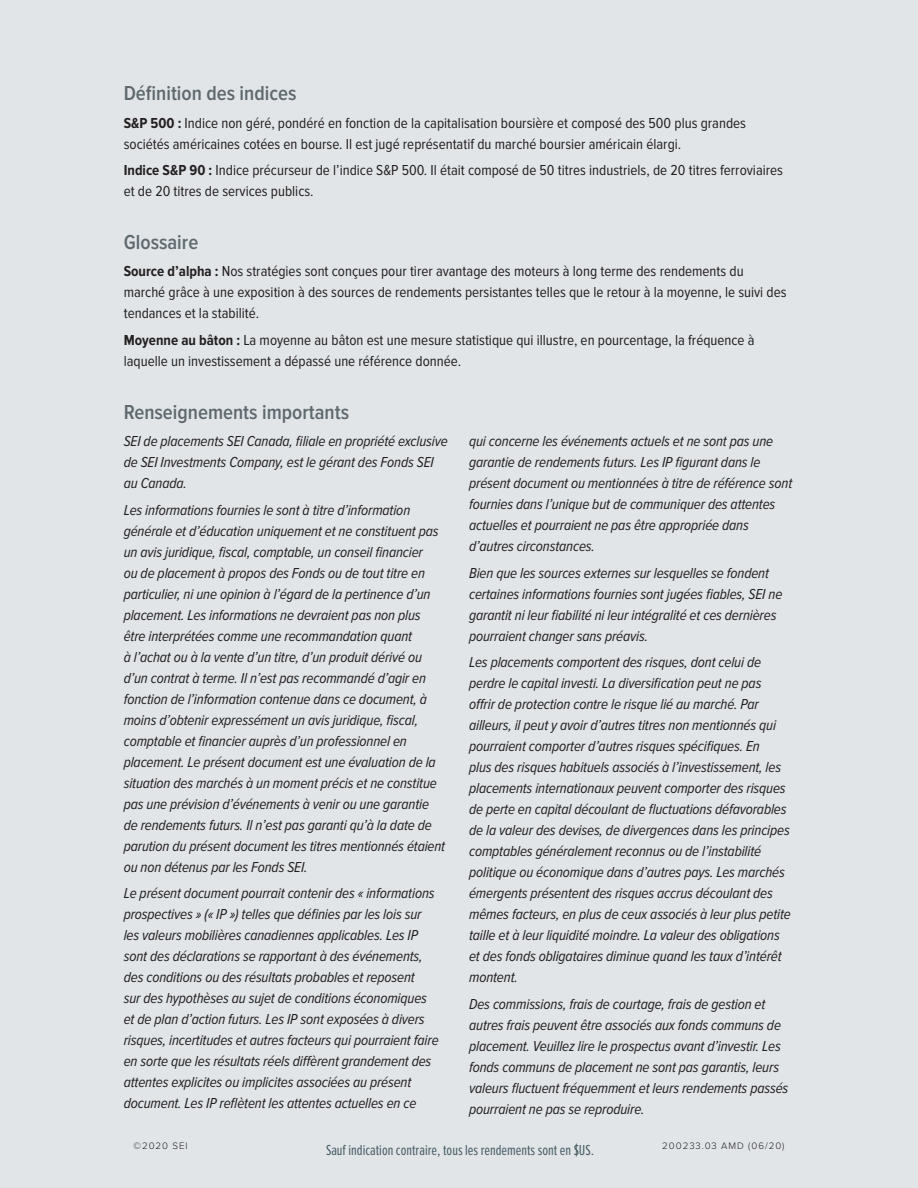
<style>
.page{position:relative;width:918px;height:1188px;background:#e1e5e7}
.page>*{position:absolute;margin:0;border:0;box-sizing:border-box;transform-origin:0 0}
.Disclaimer_header{font:600 21px "Proxima Nova Cond";color:#5f696f}
.Legal_Disclaimer{font:italic 15px/21px "Proxima Nova Cond";letter-spacing:-.01em;color:#231f20}
.Legal_Disclaimer-2{font:15px/21px "Proxima Nova Cond";color:#231f20}
.Bottom_Page_Disclaim{font:15px "Proxima Nova Ex Cn";color:#465a64}
.Stocking_Code{font:300 9.75px "Proxima Nova";letter-spacing:.1em;color:#231f20}
.s1{font-weight:700}
</style>
<div class="page">
<p class="Disclaimer_header" style="left:124px;top:81px;width:174px">Définition des indices</p>
<p class="Legal_Disclaimer-2" style="left:124px;top:112px;width:624px"><span class="s1">S&amp;P 500 :</span> Indice non géré, pondéré en fonction de la capitalisation boursière et composé des 500 plus grandes sociétés américaines cotées en bourse. Il est jugé représentatif du marché boursier américain élargi.</p>
<p class="Legal_Disclaimer-2" style="left:124px;top:160px;width:661px"><span class="s1">Indice S&amp;P 90 :</span> Indice précurseur de l’indice S&amp;P 500. Il était composé de 50 titres industriels, de 20 titres ferroviaires et de 20 titres de services publics.</p>
<p class="Disclaimer_header" style="left:124px;top:230px;width:76px">Glossaire</p>
<p class="Legal_Disclaimer-2" style="left:124px;top:261px;width:664px"><span class="s1">Source d’alpha :</span> Nos stratégies sont conçues pour tirer avantage des moteurs à long terme des rendements du marché grâce à une exposition à des sources de rendements persistantes telles que le retour à la moyenne, le suivi des tendances et la stabilité.</p>
<p class="Legal_Disclaimer-2" style="left:124px;top:330px;width:632px"><span class="s1">Moyenne au bâton :</span> La moyenne au bâton est une mesure statistique qui illustre, en pourcentage, la fréquence à laquelle un investissement a dépassé une référence donnée.</p>
<p class="Disclaimer_header" style="left:124px;top:400px;width:227px">Renseignements importants</p>
<p class="Legal_Disclaimer" style="left:124px;top:431px;width:325px">SEI de placements SEI Canada, filiale en propriété exclusive de SEI Investments Company, est le gérant des Fonds SEI au Canada.</p>
<p class="Legal_Disclaimer" style="left:124px;top:500px;width:323px">Les informations fournies le sont à titre d’information générale et d’éducation uniquement et ne constituent pas un avis juridique, fiscal, comptable, un conseil financier<br>ou de placement à propos des Fonds ou de tout titre en particulier, ni une opinion à l’égard de la pertinence d’un placement. Les informations ne devraient pas non plus être interprétées comme une recommandation quant<br>à l’achat ou à la vente d’un titre, d’un produit dérivé ou d’un contrat à terme. Il n’est pas recommandé d’agir en fonction de l’information contenue dans ce document, à moins d’obtenir expressément un avis juridique, fiscal, comptable et financier auprès d’un professionnel en placement. Le présent document est une évaluation de la situation des marchés à un moment précis et ne constitue pas une prévision d’événements à venir ou une garantie de rendements futurs. Il n’est pas garanti qu’à la date de parution du présent document les titres mentionnés étaient ou non détenus par les Fonds SEI.</p>
<p class="Legal_Disclaimer" style="left:124px;top:883px;width:316px">Le présent document pourrait contenir des « informations prospectives » (« IP ») telles que définies par les lois sur les valeurs mobilières canadiennes applicables. Les IP sont des déclarations se rapportant à des événements, des conditions ou des résultats probables et reposent<br>sur des hypothèses au sujet de conditions économiques et de plan d’action futurs. Les IP sont exposées à divers risques, incertitudes et autres facteurs qui pourraient faire en sorte que les résultats réels diffèrent grandement des attentes explicites ou implicites associées au présent document. Les IP reflètent les attentes actuelles en ce</p>
<p class="Legal_Disclaimer" style="left:469px;top:431px;width:325px">qui concerne les événements actuels et ne sont pas une garantie de rendements futurs. Les IP figurant dans le présent document ou mentionnées à titre de référence sont fournies dans l’unique but de communiquer des attentes actuelles et pourraient ne pas être appropriée dans d’autres circonstances.</p>
<p class="Legal_Disclaimer" style="left:469px;top:563px;width:315px">Bien que les sources externes sur lesquelles se fondent certaines informations fournies sont jugées fiables, SEI ne garantit ni leur fiabilité ni leur intégralité et ces dernières pourraient changer sans préavis.</p>
<p class="Legal_Disclaimer" style="left:469px;top:652px;width:323px">Les placements comportent des risques, dont celui de perdre le capital investi. La diversification peut ne pas offrir de protection contre le risque lié au marché. Par ailleurs, il peut y avoir d’autres titres non mentionnés qui pourraient comporter d’autres risques spécifiques. En<br>plus des risques habituels associés à l’investissement, les placements internationaux peuvent comporter des risques de perte en capital découlant de fluctuations défavorables de la valeur des devises, de divergences dans les principes comptables généralement reconnus ou de l’instabilité politique ou économique dans d’autres pays. Les marchés émergents présentent des risques accrus découlant des mêmes facteurs, en plus de ceux associés à leur plus petite taille et à leur liquidité moindre. La valeur des obligations et des fonds obligataires diminue quand les taux d’intérêt montent.</p>
<p class="Legal_Disclaimer" style="left:469px;top:993px;width:321px">Des commissions, frais de courtage, frais de gestion et autres frais peuvent être associés aux fonds communs de placement. Veuillez lire le prospectus avant d’investir. Les fonds communs de placement ne sont pas garantis, leurs valeurs fluctuent fréquemment et leurs rendements passés pourraient ne pas se reproduire.</p>
<p class="Stocking_Code" style="left:133px;top:1141px;width:56px">©2020 SEI</p>
<p class="Stocking_Code" style="left:662px;top:1141px;width:124px">200233.03 AMD (06/20)</p>
<p class="Bottom_Page_Disclaim" style="left:326px;top:1142px;width:270px">Sauf indication contraire, tous les rendements sont en $US.</p>
</div>
